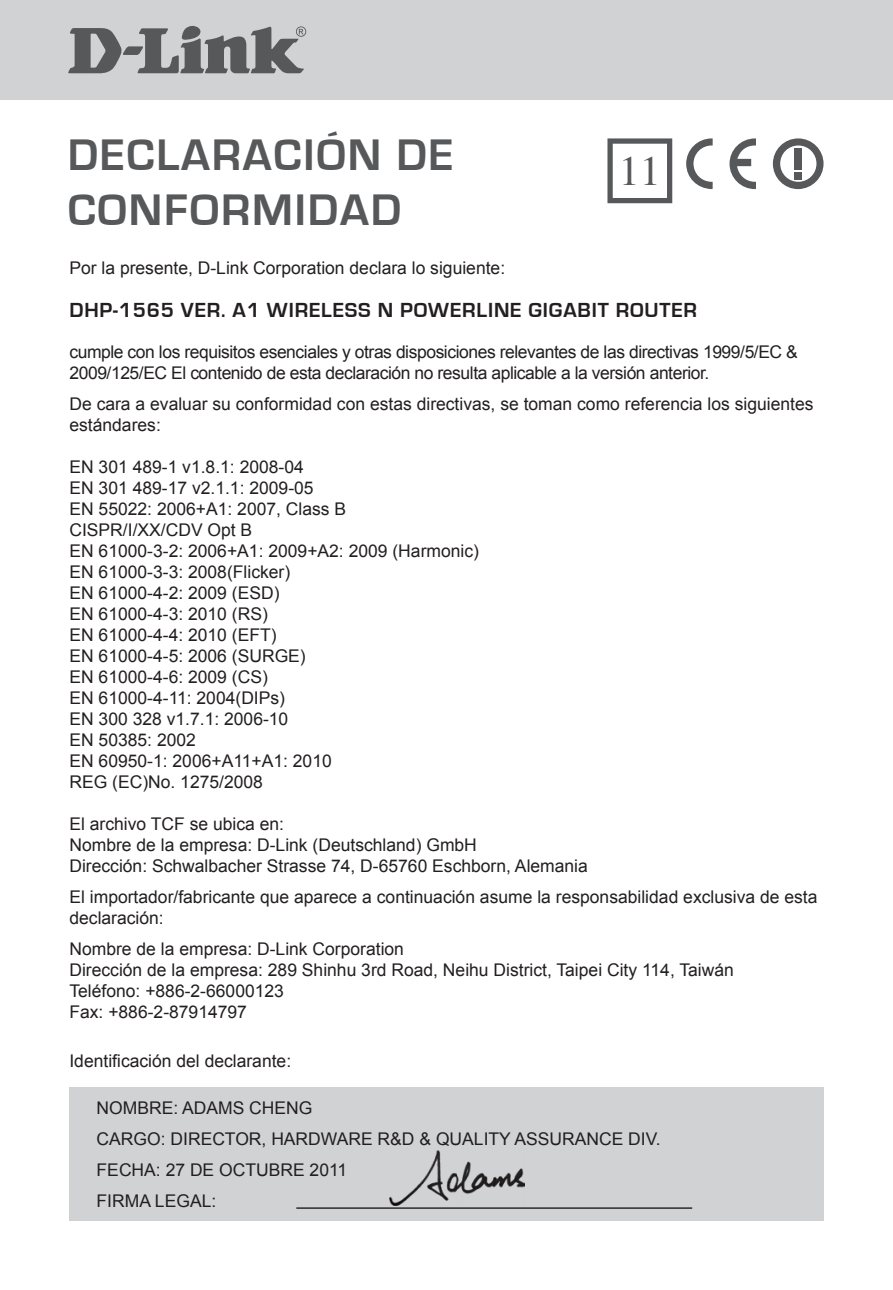
<style>
.page{position:relative;width:893px;height:1290px;background:#fff}
.page>*{position:absolute;margin:0;border:0;box-sizing:border-box;transform-origin:0 0}
.t1{font:700 45.5px/54.6px "Eurostile";letter-spacing:.04em;color:#57585a}
.t2{font:42px "Times";color:#57585a}
.t3{font:700 21px "Eurostile";letter-spacing:.04em;color:#231f20}
.t4{font:17.5px/21px "Arial";color:#231f20}
.t5{font:17.5px/21px "Arial";letter-spacing:-.025em;color:#231f20}
</style>
<div class="page">
<div style="left:0;top:0;width:893px;height:99px;background:#d1d2d4"></div>
<svg style="left:68px;top:26px;width:238px;height:48px"></svg>
<div style="left:69px;top:1086px;width:754px;height:134px;background:#d1d2d4"></div>
<hr style="left:296px;top:1207px;width:396px;height:2px;background:#231f20">
<img style="left:390px;top:1151px;width:134px;height:55px">
<svg style="left:607px;top:138px;width:65px;height:65px"></svg>
<svg style="left:686px;top:138px;width:27px;height:51px"></svg>
<svg style="left:729px;top:138px;width:27px;height:51px"></svg>
<svg style="left:773px;top:138px;width:50px;height:51px"></svg>
<div style="left:794px;top:172px;width:8px;height:7px;background:#57585a"></div>
<h1 class="t1" style="left:68px;top:129px;width:387px">DECLARACIÓN DE<br>CONFORMIDAD</h1>
<h2 class="t2" style="left:619px;top:148px;width:43px">11</h2>
<p class="t4" style="left:69px;top:258px;width:437px">Por la presente, D-Link Corporation declara lo siguiente:</p>
<p class="t3" style="left:69px;top:298px;width:231px">DHP-1565 VER. A1 WIRELE</p>
<p class="t3" style="left:345px;top:298px;width:86px">SS N POWER</p>
<p class="t3" style="left:477px;top:298px;width:23px">LINE</p>
<p class="t3" style="left:529px;top:298px;width:145px">GIGABIT ROUTER</p>
<p class="t5" style="left:69px;top:342px;width:730px">cumple con los requisitos esenciales y otras disposiciones relevantes de las directivas 1999/5/EC &amp;<br>2009/125/EC El contenido de esta declaración no resulta aplicable a la versión anterior.</p>
<p class="t4" style="left:69px;top:394px;width:746px">De cara a evaluar su conformidad con estas directivas, se toman como referencia los siguientes estándares:</p>
<p class="t4" style="left:69px;top:457px;width:411px">EN 301 489-1 v1.8.1: 2008-04<br>EN 301 489-17 v2.1.1: 2009-05<br>EN 55022: 2006+A1: 2007, Class B<br>CISPR/I/XX/CDV Opt B<br>EN 61000-3-2: 2006+A1: 2009+A2: 2009 (Harmonic)<br>EN 61000-3-3: 2008(Flicker)<br>EN 61000-4-2: 2009 (ESD)<br>EN 61000-4-3: 2010 (RS)<br>EN 61000-4-4: 2010 (EFT)<br>EN 61000-4-5: 2006 (SURGE)<br>EN 61000-4-6: 2009 (CS)<br>EN 61000-4-11: 2004(DIPs)<br>EN 300 328 v1.7.1: 2006-10<br>EN 50385: 2002<br>EN 60950-1: 2006+A11+A1: 2010<br>REG (EC)No. 1275/2008</p>
<p class="t4" style="left:69px;top:814px;width:520px">El archivo TCF se ubica en:<br>Nombre de la empresa: D-Link (Deutschland) GmbH<br>Dirección: Schwalbacher Strasse 74, D-65760 Eschborn, Alemania</p>
<p class="t4" style="left:69px;top:886px;width:749px">El importador/fabricante que aparece a continuación asume la responsabilidad exclusiva de esta declaración:</p>
<p class="t4" style="left:69px;top:938px;width:666px">Nombre de la empresa: D-Link Corporation<br>Dirección de la empresa: 289 Shinhu 3rd Road, Neihu District, Taipei City 114, Taiwán Teléfono: +886-2-66000123<br>Fax: +886-2-87914797</p>
<p class="t4" style="left:69px;top:1050px;width:223px">Identificación del declarante:</p>
<p class="t4" style="left:97px;top:1092px;width:566px;line-height:30.8px">NOMBRE: ADAMS CHENG<br>CARGO: DIRECTOR, HARDWARE R&amp;D &amp; QUALITY ASSURANCE DIV.<br>FECHA: 27 de octu</p>
<p class="t4" style="left:269px;top:1159px;width:80px">bre 2011</p>
<p class="t4" style="left:97px;top:1190px;width:121px">FIRMA LEGAL:</p>
</div>
